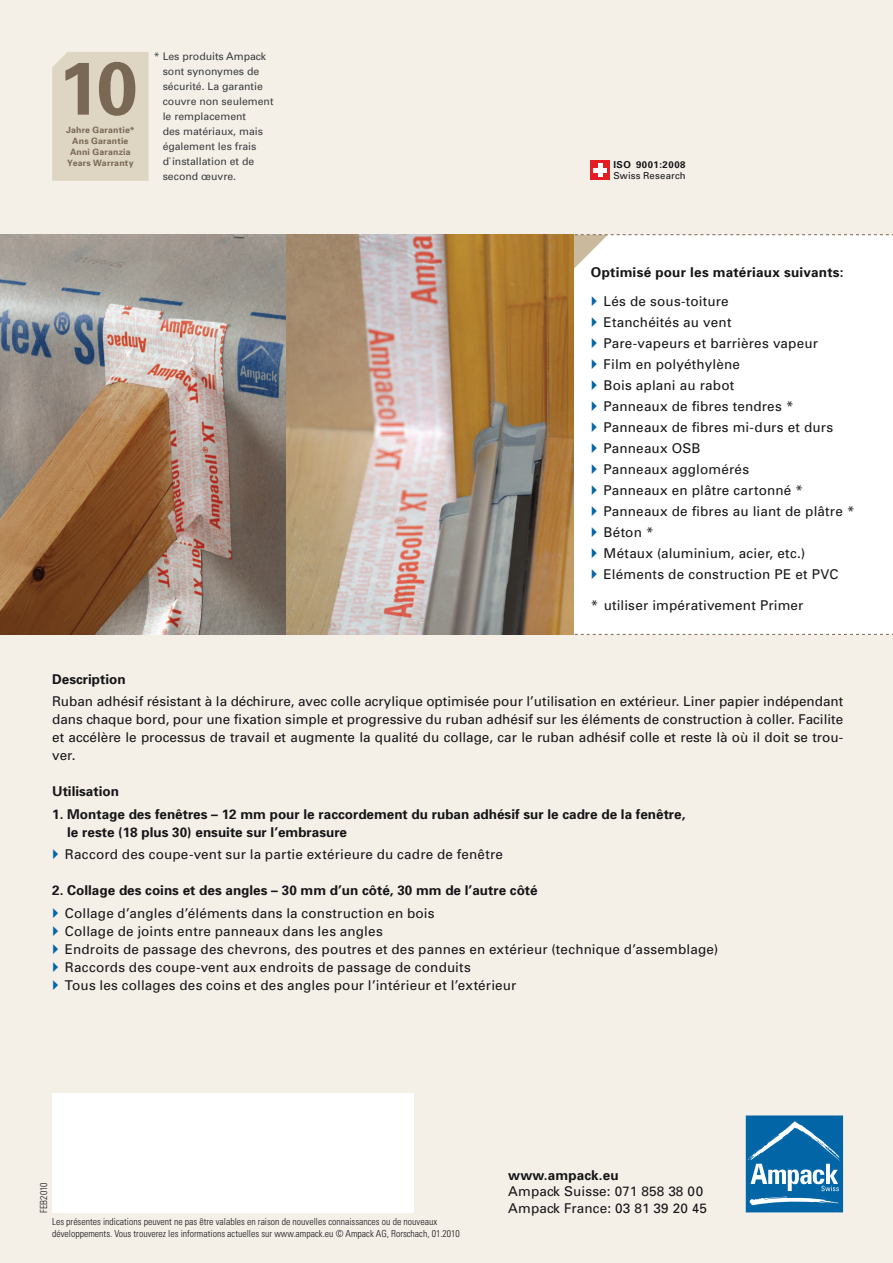
<style>
.page{position:relative;width:893px;height:1263px;background:#f4f0e8}
.page>*{position:absolute;margin:0;border:0;box-sizing:border-box;transform-origin:0 0}
.t1{font:13.5px/21px "Univers";letter-spacing:.01em;color:#171518}
.t2{font:700 13.5px/18px "Univers";color:#171518}
.t3{font:10.5px/15px "Univers";color:#3d3d3f}
.t4{font:300 condensed 9.75px/11.9px "Univers";color:#171518}
.t5{font:9.6px "Univers";letter-spacing:.02em;color:#171518}
.t6{font:700 9.6px "Univers";letter-spacing:.055em;color:#171518}
.t7{font:700 8.7px/11.2px "Univers";letter-spacing:.025em;color:#786854;text-align:center}
</style>
<div class="page">
<svg style="left:52px;top:52px;width:97px;height:129px;background:#cfc5b2"></svg>
<div style="left:574px;top:235px;width:319px;height:399px;background:#fff"></div>
<div style="left:591px;top:161px;width:19px;height:19px;background:#e41e25"></div>
<div style="left:598px;top:164px;width:5px;height:13px;background:#fff"></div>
<hr style="left:594px;top:168px;width:13px;height:4px;background:#fff">
<svg style="left:0;top:634px;width:893px;height:1px"></svg>
<svg style="left:0;top:234px;width:893px;height:35px"></svg>
<div style="left:746px;top:1116px;width:97px;height:96px;background:#0165a6"></div>
<svg style="left:749px;top:1197px;width:91px;height:9px"></svg>
<svg style="left:747px;top:1121px;width:94px;height:70px"></svg>
<div style="left:52px;top:1094px;width:362px;height:119px;background:#fff"></div>
<img style="left:0;top:235px;width:574px;height:399px">
<p class="t7" style="left:66px;top:125px;width:70px">Jahre Garantie*<br>Ans Garantie<br>Anni Garanzia<br>Years Warranty</p>
<p class="t3" style="left:163px;top:50px;width:112px;text-indent:-9px">* Les produits Ampack sont synonymes de sécurité. La garantie couvre non seulement le remplacement<br>des matériaux, mais également les frais d`installation et de second œuvre.</p>
<p class="t6" style="left:613px;top:161px;width:74px">ISO 9001:2008</p>
<p class="t5" style="left:613px;top:173px;width:74px">Swiss Research</p>
<p class="t2" style="left:591px;top:265px;width:254px">Optimisé pour les matériaux suivants:</p>
<p class="t1" style="left:604px;top:292px;width:252px">Lés de sous-toiture<br>Etanchéités au vent<br>Pare-vapeurs et barrières vapeur<br>Film en polyéthylène<br>Bois aplani au rabot<br>Panneaux de fibres tendres *<br>Panneaux de fibres mi-durs et durs<br>Panneaux OSB<br>Panneaux agglomérés<br>Panneaux en plâtre cartonné *<br>Panneaux de fibres au liant de plâtre *<br>Béton *<br>Métaux (aluminium, acier, etc.)<br>Eléments de construction PE et PVC</p>
<p class="t1" style="left:591px;top:596px;width:214px">* utiliser impérativement Primer</p>
<p class="t2" style="left:52px;top:671px;width:75px">Description</p>
<p class="t1" style="left:52px;top:694px;width:792px;line-height:18px;text-align:justify">Ruban adhésif résistant à la déchirure, avec colle acrylique optimisée pour l’utilisation en extérieur. Liner papier indépendant dans chaque bord, pour une fixation simple et progressive du ruban adhésif sur les éléments de construction à coller. Facilite et accélère le processus de travail et augmente la qualité du collage, car le ruban adhésif colle et reste là où il doit se trou&shy;ver.</p>
<p class="t2" style="left:52px;top:784px;width:68px">Utilisation</p>
<p class="t2" style="left:67px;top:806px;width:620px;text-indent:-15px">1. Montage des fenêtres – 12 mm pour le raccordement du ruban adhésif sur le cadre de la fenêtre, le reste (18 plus 30) ensuite sur l’embrasure</p>
<p class="t1" style="left:65px;top:845px;width:440px">Raccord des coupe-vent sur la partie extérieure du cadre de fenêtre</p>
<p class="t2" style="left:52px;top:883px;width:487px">2. Collage des coins et des angles – 30 mm d’un côté, 30 mm de l’autre côté</p>
<p class="t1" style="left:65px;top:905px;width:655px;line-height:18px">Collage d’angles d’éléments dans la construction en bois<br>Collage de joints entre panneaux dans les angles<br>Endroits de passage des chevrons, des poutres et des pannes en extérieur (technique d’assemblage)<br>Raccords des coupe-vent aux endroits de passage de conduits<br>Tous les collages des coins et des angles pour l’intérieur et l’extérieur</p>
<p class="t4" style="left:39px;top:1213px;width:32px;rotate:-90deg">FEB2010</p>
<p class="t4" style="left:52px;top:1216px;width:409px">Les présentes indications peuvent ne pas être valables en raison de nouvelles connaissances ou de nouveaux développements. Vous trouverez les informations actuelles sur www.ampack.eu © Ampack AG, Rorschach, 01.2010</p>
<p class="t2" style="left:508px;top:1167px;width:112px">www.ampack.eu</p>
<p class="t1" style="left:508px;top:1184px;width:200px;line-height:16.5px">Ampack Suisse: 071 858 38 00<br>Ampack France: 03 81 39 20 45</p>
</div>
